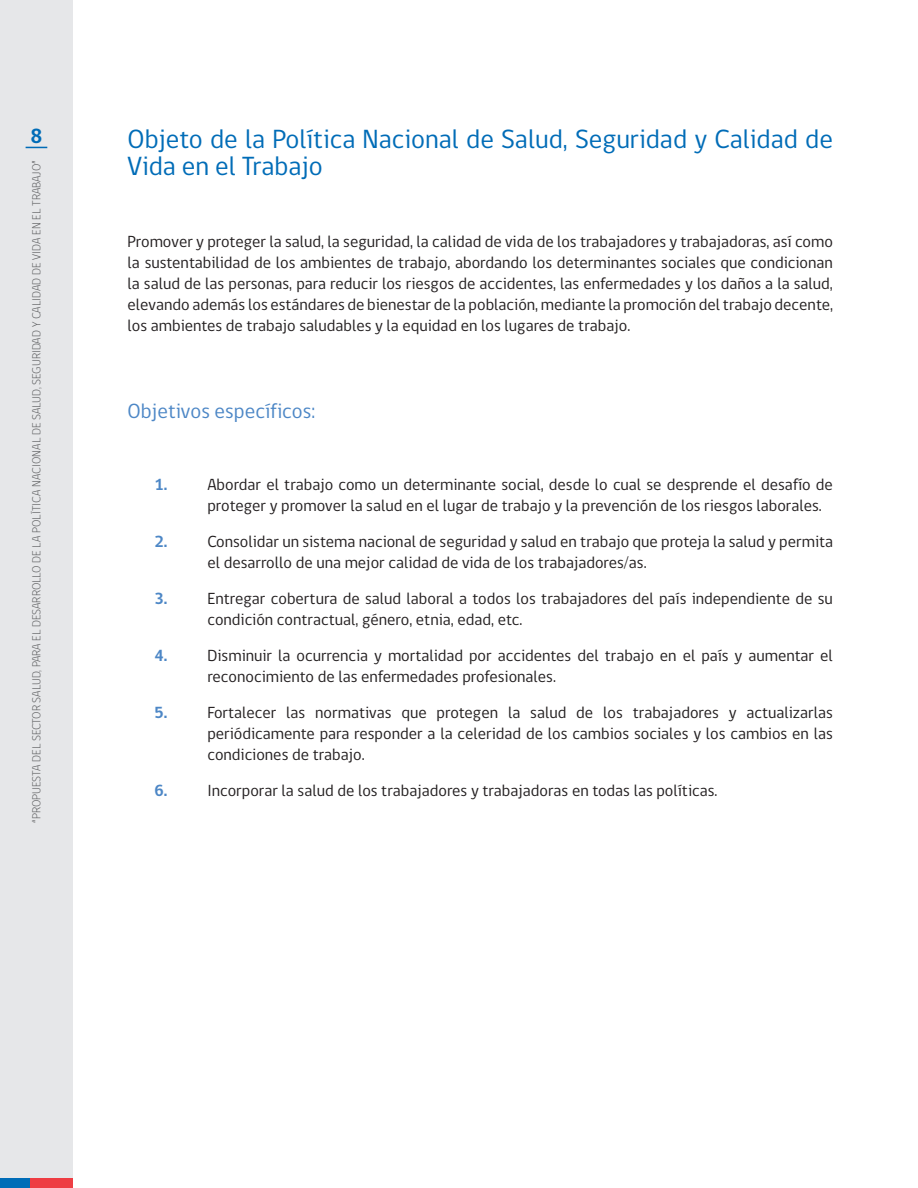
<style>
.page{position:relative;width:918px;height:1188px;background:#fff}
.page>*{position:absolute;margin:0;border:0;box-sizing:border-box;transform-origin:0 0}
.TITULO{font:27px/27px "gob CL";color:#006cb7}
.Heading_2{font:21px "gob CL";color:#4d87c6}
.t1{font:700 21px "gob CL";color:#006cb7}
.t2{font:16.5px/21px "gob CL";color:#231f20}
.t3{font:700 16.5px "gob CL";color:#4d87c6}
.t4{font:300 12px "gob CL";color:#57585a}
</style>
<div class="page">
<div style="left:0;top:0;width:73px;height:1188px;background:#e6e7e9"></div>
<div style="left:30px;top:1178px;width:43px;height:10px;background:#ee3d43"></div>
<div style="left:0;top:1178px;width:30px;height:10px;background:#006cb7"></div>
<svg style="left:26px;top:147px;width:21px;height:1px"></svg>
<p class="t1" style="left:30px;top:122px;width:14px">8</p>
<p class="t4" style="left:28px;top:823px;width:664px;rotate:-90deg">“PROPUESTA DEL SECTOR SALUD, PARA EL DESARROLLO DE LA POLÍTICA NACIONAL DE SALUD, SEGURIDAD Y CALIDAD DE VIDA EN EL TRABAJO”</p>
<p class="TITULO" style="left:128px;top:126px;width:707px">Objeto de la Política Nacional de Salud, Seguridad y Calidad de<br>Vida en el Trabajo</p>
<p class="t2" style="left:128px;top:231px;width:707px;text-align:justify">Promover y proteger la salud, la seguridad, la calidad de vida de los trabajadores y trabajadoras, así como la sustentabilidad de los ambientes de trabajo, abordando los determinantes sociales que condicionan la salud de las personas, para reducir los riesgos de accidentes, las enfermedades y los daños a la salud, elevando además los estándares de bienestar de la población, mediante la promoción del trabajo decente, los ambientes de trabajo saludables y la equidad en los lugares de trabajo.</p>
<p class="Heading_2" style="left:128px;top:396px;width:189px">Objetivos específicos:</p>
<p class="t3" style="left:155px;top:473px;width:15px">1.</p>
<p class="t2" style="left:207px;top:474px;width:627px">Abordar el trabajo como un determinante social, desde lo cual se desprende el desafío de proteger y promover la salud en el lugar de trabajo y la prevención de los riesgos laborales.</p>
<p class="t3" style="left:155px;top:530px;width:15px">2.</p>
<p class="t2" style="left:207px;top:531px;width:627px">Consolidar un sistema nacional de seguridad y salud en trabajo que proteja la salud y permita el desarrollo de una mejor calidad de vida de los trabajadores/as.</p>
<p class="t3" style="left:155px;top:587px;width:15px">3.</p>
<p class="t2" style="left:207px;top:588px;width:627px">Entregar cobertura de salud laboral a todos los trabajadores del país independiente de su condición contractual, género, etnia, edad, etc.</p>
<p class="t3" style="left:155px;top:644px;width:15px">4.</p>
<p class="t2" style="left:207px;top:645px;width:627px">Disminuir la ocurrencia y mortalidad por accidentes del trabajo en el país y aumentar el reconocimiento de las enfermedades profesionales.</p>
<p class="t3" style="left:155px;top:701px;width:15px">5.</p>
<p class="t2" style="left:207px;top:702px;width:627px;text-align:justify">Fortalecer las normativas que protegen la salud de los trabajadores y actualizarlas periódicamente para responder a la celeridad de los cambios sociales y los cambios en las condiciones de trabajo.</p>
<p class="t3" style="left:155px;top:779px;width:15px">6.</p>
<p class="t2" style="left:207px;top:780px;width:512px">Incorporar la salud de los trabajadores y trabajadoras en todas las políticas.</p>
</div>
